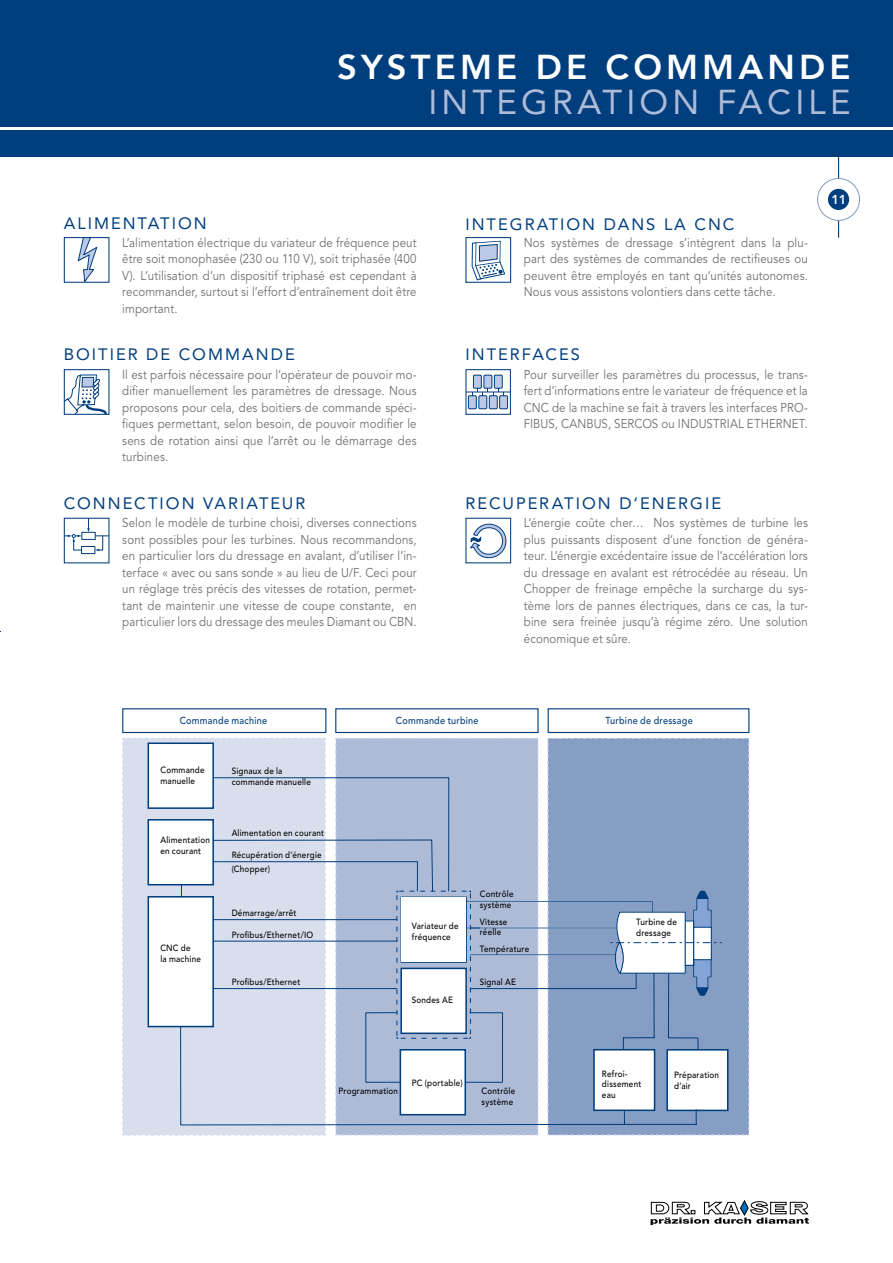
<style>
.page{position:relative;width:893px;height:1263px;background:#fff}
.page>*{position:absolute;margin:0;border:0;box-sizing:border-box;transform-origin:0 0}
.t1{font:800 34.5px "Avenir LT Com";letter-spacing:.12em;color:#fff}
.t2{font:34.5px "Avenir LT Com";letter-spacing:.12em;color:#adbbd7}
.t3{font:16.5px "Avenir LT Com";letter-spacing:.12em;color:#003e7e}
.t4{font:800 12.9px "Avenir LT Com";color:#fff}
.t5{font:12.75px/16.5px "Avenir LT Std";letter-spacing:.01em;color:#6d6e71;text-align:justify;scale:.9 1}
.t6{font:500 10.05px "Avenir LT Std";letter-spacing:.025em;color:#003e7e;scale:.9 1}
.t7{font:500 9px/10.5px "Avenir LT Std";letter-spacing:.03em;color:#000;scale:.9 1}
</style>
<div class="page">
<div style="left:0;top:0;width:893px;height:157px;background:#003e7e"></div>
<hr style="left:0;top:127px;width:893px;height:3px;background:#fff">
<svg style="left:651px;top:1200px;width:158px;height:25px"></svg>
<svg style="left:470px;top:523px;width:37px;height:36px"></svg>
<svg style="left:465px;top:369px;width:46px;height:46px"></svg>
<svg style="left:465px;top:237px;width:46px;height:46px"></svg>
<svg style="left:64px;top:518px;width:45px;height:36px"></svg>
<div style="left:64px;top:369px;width:45px;height:46px;border:1px solid #003e7e"></div>
<svg style="left:63px;top:374px;width:45px;height:41px"></svg>
<div style="left:64px;top:237px;width:45px;height:46px;border:1px solid #003e7e"></div>
<svg style="left:77px;top:237px;width:21px;height:46px"></svg>
<div style="left:122px;top:708px;width:204px;height:25px;border:1px solid #003e7e"></div>
<div style="left:335px;top:708px;width:204px;height:25px;border:1px solid #003e7e"></div>
<div style="left:548px;top:708px;width:201px;height:25px;border:1px solid #003e7e"></div>
<svg style="left:122px;top:738px;width:627px;height:398px"></svg>
<div style="left:401px;top:897px;width:65px;height:65px;background:#fff"></div>
<hr style="left:838px;top:149px;width:1px;height:89px;background:#003e7e">
<div style="left:818px;top:178px;width:41px;height:42px;background:#fff;border-radius:50%"></div>
<div style="left:817px;top:178px;width:43px;height:43px;border:1px solid #809ebe;border-radius:50%"></div>
<div style="left:828px;top:189px;width:21px;height:21px;background:#003e7e;border-radius:50%"></div>
<h1 class="t1" style="left:337px;top:47px;width:515px">SYSTEME DE COMMANDE</h1>
<h1 class="t2" style="left:428px;top:81px;width:424px">INTEGRATION FACILE</h1>
<p class="t3" style="left:64px;top:213px;width:145px">ALIMENTATION</p>
<p class="t5" style="left:122px;top:234px;width:329px">L’alimentation électrique du variateur de fréquence peut être soit monophasée (230 ou 110 V), soit triphasée (400<br>V). L‘utilisation d‘un dispositif triphasé est cependant à recommander, surtout si l’effort d’entraînement doit être important.</p>
<p class="t3" style="left:64px;top:344px;width:233px">BOITIER DE COMMANDE</p>
<p class="t5" style="left:122px;top:366px;width:329px">Il est parfois nécessaire pour l‘opérateur de pouvoir mo&shy;difier manuellement les paramètres de dressage. Nous proposons pour cela, des boitiers de commande spéci&shy;fiques permettant, selon besoin, de pouvoir modifier le sens de rotation ainsi que l‘arrêt ou le démarrage des turbines.</p>
<p class="t3" style="left:64px;top:493px;width:243px">CONNECTION VARIATEUR</p>
<p class="t5" style="left:122px;top:515px;width:329px">Selon le modèle de turbine choisi, diverses connections sont possibles pour les turbines. Nous recommandons, en particulier lors du dressage en avalant, d’utiliser l’in&shy;terface « avec ou sans sonde » au lieu de U/F. Ceci pour un réglage très précis des vitesses de rotation, permet&shy;tant de maintenir une vitesse de coupe constante, en particulier lors du dressage des meules Diamant ou CBN.</p>
<p class="t3" style="left:466px;top:214px;width:270px">INTEGRATION DANS LA CNC</p>
<p class="t5" style="left:524px;top:234px;width:317px">Nos systèmes de dressage s’intègrent dans la plu&shy;part des systèmes de commandes de rectifieuses ou peuvent être employés en tant qu‘unités autonomes.<br>Nous vous assistons volontiers dans cette tâche.</p>
<p class="t3" style="left:466px;top:344px;width:116px">INTERFACES</p>
<p class="t5" style="left:524px;top:366px;width:317px">Pour surveiller les paramètres du processus, le trans&shy;fert d’informations entre le variateur de fréquence et la CNC de la machine se fait à travers les interfaces PRO-FIBUS, CANBUS, SERCOS ou INDUSTRIAL ETHERNET.</p>
<p class="t4" style="left:831px;top:191px;width:17px">11</p>
<p class="t3" style="left:466px;top:493px;width:257px">RECUPERATION D‘ENERGIE</p>
<p class="t5" style="left:524px;top:515px;width:317px">L‘énergie coûte cher… Nos systèmes de turbine les plus puissants disposent d‘une fonction de généra&shy;teur. L‘énergie excédentaire issue de l’accélération lors du dressage en avalant est rétrocédée au réseau. Un Chopper de freinage empêche la surcharge du sys&shy;tème lors de pannes électriques, dans ce cas, la tur&shy;bine sera freinée jusqu’à régime zéro. Une solution économique et sûre.</p>
<p class="t6" style="left:180px;top:715px;width:99px">Commande machine</p>
<p class="t6" style="left:396px;top:715px;width:94px">Commande turbine</p>
<p class="t6" style="left:605px;top:715px;width:98px">Turbine de dressage</p>
<p class="t7" style="left:160px;top:765px;width:51px">Commande manuelle</p>
<p class="t7" style="left:232px;top:766px;width:90px">Signaux de la commande manuelle</p>
<p class="t7" style="left:160px;top:835px;width:57px">Alimentation en courant</p>
<p class="t7" style="left:160px;top:943px;width:47px">CNC de<br>la machine</p>
<p class="t7" style="left:232px;top:828px;width:104px">Alimentation en courant</p>
<p class="t7" style="left:232px;top:848px;width:102px;line-height:13.5px">Récupération d’énergie (Chopper)</p>
<p class="t7" style="left:232px;top:907px;width:74px">Démarrage/arrêt</p>
<p class="t7" style="left:232px;top:930px;width:92px">Profibus/Ethernet/IO</p>
<p class="t7" style="left:232px;top:977px;width:78px">Profibus/Ethernet</p>
<p class="t7" style="left:480px;top:889px;width:39px">Contrôle système</p>
<p class="t7" style="left:480px;top:916px;width:32px">Vitesse réelle</p>
<p class="t7" style="left:412px;top:921px;width:54px">Variateur de fréquence</p>
<p class="t7" style="left:636px;top:917px;width:47px">Turbine de dressage</p>
<p class="t7" style="left:480px;top:943px;width:56px">Température</p>
<p class="t7" style="left:412px;top:995px;width:47px">Sondes AE</p>
<p class="t7" style="left:480px;top:977px;width:42px">Signal AE</p>
<p class="t7" style="left:339px;top:1086px;width:68px">Programmation</p>
<p class="t7" style="left:412px;top:1077px;width:58px">PC (portable)</p>
<p class="t7" style="left:482px;top:1086px;width:39px">Contrôle système</p>
<p class="t7" style="left:602px;top:1069px;width:45px">Refroi&shy;dissement eau</p>
<p class="t7" style="left:674px;top:1070px;width:52px">Préparation d’air</p>
</div>
